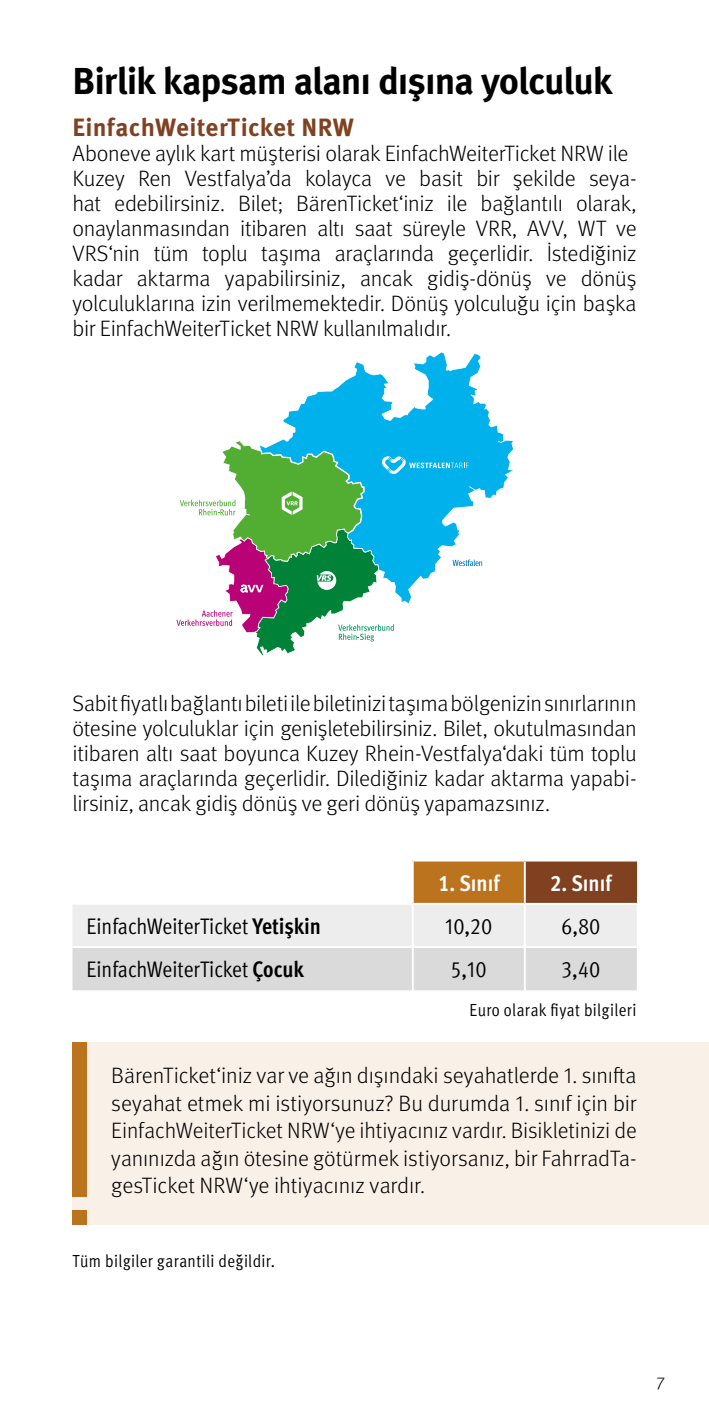
<style>
.page{position:relative;width:709px;height:1418px;background:#fff}
.page>*{position:absolute;margin:0;border:0;box-sizing:border-box;transform-origin:0 0}
.t1{font:700 37.5px "Meta Pro";letter-spacing:-.03em;color:#000}
.t2{font:700 25px "Meta Pro";letter-spacing:.01em;color:#804120}
.t3{font:22.5px "Meta Pro Cond Norm";color:#000}
.t4{font:700 condensed 22.5px "Meta Pro";color:#fff}
.t5{font:300 22.25px/25px "Meta Pro";letter-spacing:-.015em;color:#000;text-align:justify}
.t6{font:condensed 17.5px "Meta Pro";letter-spacing:.02em;color:#000}
.t7{font:300 17.5px "Meta Pro";color:#000}
.s1{font-family:"Meta Pro";font-weight:700;font-stretch:condensed}
</style>
<div class="page">
<svg style="left:281px;top:352px;width:233px;height:214px"></svg>
<svg style="left:176px;top:440px;width:306px;height:216px"></svg>
<div style="left:72px;top:1041px;width:637px;height:183px;background:#f9f1e8"></div>
<div style="left:72px;top:1041px;width:14px;height:154px;background:#bc731e"></div>
<div style="left:72px;top:1210px;width:14px;height:14px;background:#bc731e"></div>
<div style="left:413px;top:860px;width:112px;height:43px;background:#bc731e"></div>
<div style="left:525px;top:860px;width:112px;height:43px;background:#804120"></div>
<svg style="left:72px;top:905px;width:565px;height:85px;background:#e3e3e3"></svg>
<hr style="left:413px;top:859px;width:112px;height:2px;background:#fff">
<hr style="left:412px;top:861px;width:2px;height:41px;background:#fff">
<hr style="left:525px;top:859px;width:112px;height:2px;background:#fff">
<hr style="left:524px;top:861px;width:2px;height:41px;background:#fff">
<hr style="left:413px;top:902px;width:112px;height:2px;background:#fff">
<hr style="left:412px;top:904px;width:2px;height:42px;background:#fff">
<hr style="left:525px;top:902px;width:112px;height:2px;background:#fff">
<hr style="left:524px;top:904px;width:2px;height:42px;background:#fff">
<hr style="left:72px;top:946px;width:341px;height:2px;background:#fff">
<hr style="left:413px;top:946px;width:112px;height:2px;background:#fff">
<hr style="left:412px;top:948px;width:2px;height:42px;background:#fff">
<hr style="left:525px;top:946px;width:112px;height:2px;background:#fff">
<hr style="left:524px;top:948px;width:2px;height:42px;background:#fff">
<h1 class="t1" style="left:72px;top:52px;width:541px">Birlik kapsam alanı dışına yolculuk</h1>
<p class="t2" style="left:72px;top:107px;width:283px">EinfachWeiterTicket NRW</p>
<p class="t5" style="left:72px;top:139px;width:565px;text-align:left">Aboneve aylık kart müşterisi olarak EinfachWeiterTicket NRW ile Kuzey Ren Vestfalya’da kolayca ve basit bir şekilde seya&shy;hat edebilirsiniz. Bilet; BärenTicket‘iniz ile bağlantılı olarak, onaylanmasından itibaren altı saat süreyle VRR, AVV, WT ve VRS‘nin tüm toplu taşıma araçlarında geçerlidir. İstediğiniz kadar aktarma yapabilirsiniz, ancak gidiş-dönüş ve dönüş yolculuklarına izin verilmemektedir. Dönüş yolculuğu için başka bir EinfachWeiterTicket NRW kullanılmalıdır.</p>
<p class="t5" style="left:72px;top:689px;width:565px">Sabit fiyatlı bağlantı bileti ile biletinizi taşıma bölgenizin sınırlarının ötesine yolculuklar için genişletebilirsiniz. Bilet, okutulmasından itibaren altı saat boyunca Kuzey Rhein-Vestfalya‘daki tüm toplu taşıma araçlarında geçerlidir. Dilediğiniz kadar aktarma yapabi&shy;lirsiniz, ancak gidiş dönüş ve geri dönüş yapamazsınız.</p>
<p class="t4" style="left:438px;top:865px;width:63px">1. Sınıf</p>
<p class="t4" style="left:550px;top:865px;width:63px">2. Sınıf</p>
<p class="t3" style="left:87px;top:909px;width:236px">EinfachWeiterTicket <span class="s1">Yetişkin</span></p>
<p class="t3" style="left:445px;top:909px;width:49px">10,20</p>
<p class="t3" style="left:561px;top:909px;width:41px">6,80</p>
<p class="t3" style="left:87px;top:953px;width:219px">EinfachWeiterTicket <span class="s1">Çocuk</span></p>
<p class="t3" style="left:451px;top:953px;width:37px">5,10</p>
<p class="t3" style="left:561px;top:953px;width:41px">3,40</p>
<p class="t6" style="left:469px;top:997px;width:169px">Euro olarak fiyat bilgileri</p>
<p class="t5" style="left:111px;top:1060px;width:527px;line-height:27.5px">BärenTicket‘iniz var ve ağın dışındaki seyahatlerde 1. sınıfta seyahat etmek mi istiyorsunuz? Bu durumda 1. sınıf için bir EinfachWeiterTicket NRW‘ye ihtiyacınız vardır. Bisikletinizi de yanınızda ağın ötesine götürmek istiyorsanız, bir FahrradTa&shy;gesTicket NRW‘ye ihtiyacınız vardır.</p>
<p class="t6" style="left:72px;top:1248px;width:204px">Tüm bilgiler garantili değildir.</p>
<p class="t7" style="left:657px;top:1370px;width:9px">7</p>
</div>
